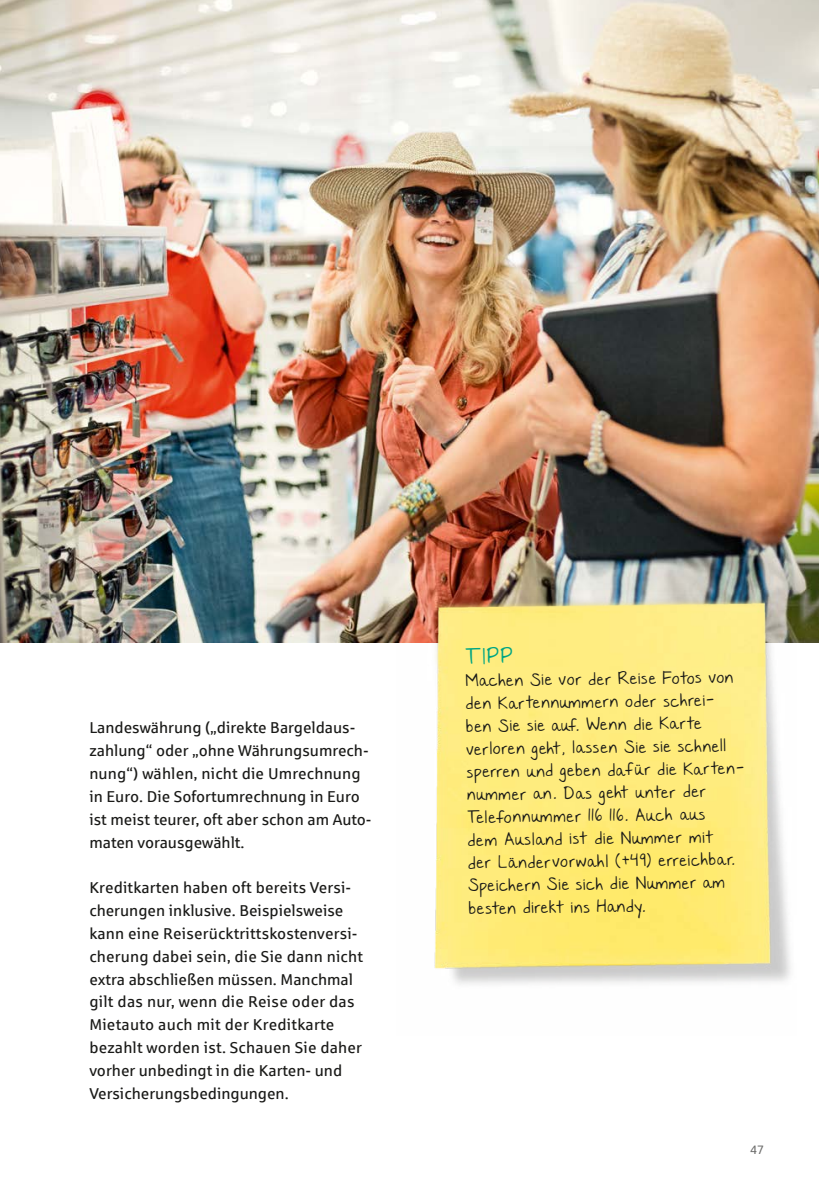
<style>
.page{position:relative;width:819px;height:1191px;background:#fff}
.page>*{position:absolute;margin:0;border:0;box-sizing:border-box;transform-origin:0 0}
.t1{font:17.5px "Nothing You Could Say";color:#00a583}
.t2{font:15.75px/22.8px "Sparkasse Rg";color:#1a1a18}
.t3{font:14px/22.8px "Nothing You Could Say";color:#1a1a18}
.t4{font:12.25px "Sparkasse Rg";color:#6f6f6e}
</style>
<div class="page">
<img style="left:0;top:0;width:819px;height:642px">
<img style="left:0;top:430px;width:23px;height:213px">
<img style="left:396px;top:588px;width:400px;height:397px">
<p class="t2" style="left:89px;top:716px;width:284px">Landeswährung („direkte Bargeldaus&shy;zahlung“ oder „ohne Währungsumrech&shy;nung“) wählen, nicht die Umrechnung in Euro. Die Sofortumrechnung in Euro ist meist teurer, oft aber schon am Auto&shy;maten vorausgewählt.</p>
<p class="t2" style="left:89px;top:876px;width:275px">Kreditkarten haben oft bereits Versi&shy;cherungen inklusive. Beispielsweise kann eine Reiserücktrittskostenversi&shy;cherung dabei sein, die Sie dann nicht extra abschließen müssen. Manchmal gilt das nur, wenn die Reise oder das Mietauto auch mit der Kreditkarte bezahlt worden ist. Schauen Sie daher vorher unbedingt in die Karten- und Versicherungsbedingungen.</p>
<p class="t1" style="left:465px;top:643px;width:49px;rotate:-1deg">TIPP</p>
<p class="t3" style="left:464px;top:670px;width:278px;rotate:-1deg">Machen Sie vor der Reise Fotos von den Kartennummern oder schrei-<br>ben Sie sie auf. Wenn die Karte verloren geht, lassen Sie sie schnell sperren und geben dafür die Karten&shy;nummer an. Das geht unter der<br>Telefonnummer 116 116. Auch aus<br>dem Ausland ist die Nummer mit<br>der Ländervorwahl (+49) erreichbar.<br>Speichern Sie sich die Nummer am besten direkt ins Handy.</p>
<p class="t4" style="left:750px;top:1142px;width:16px">47</p>
</div>
